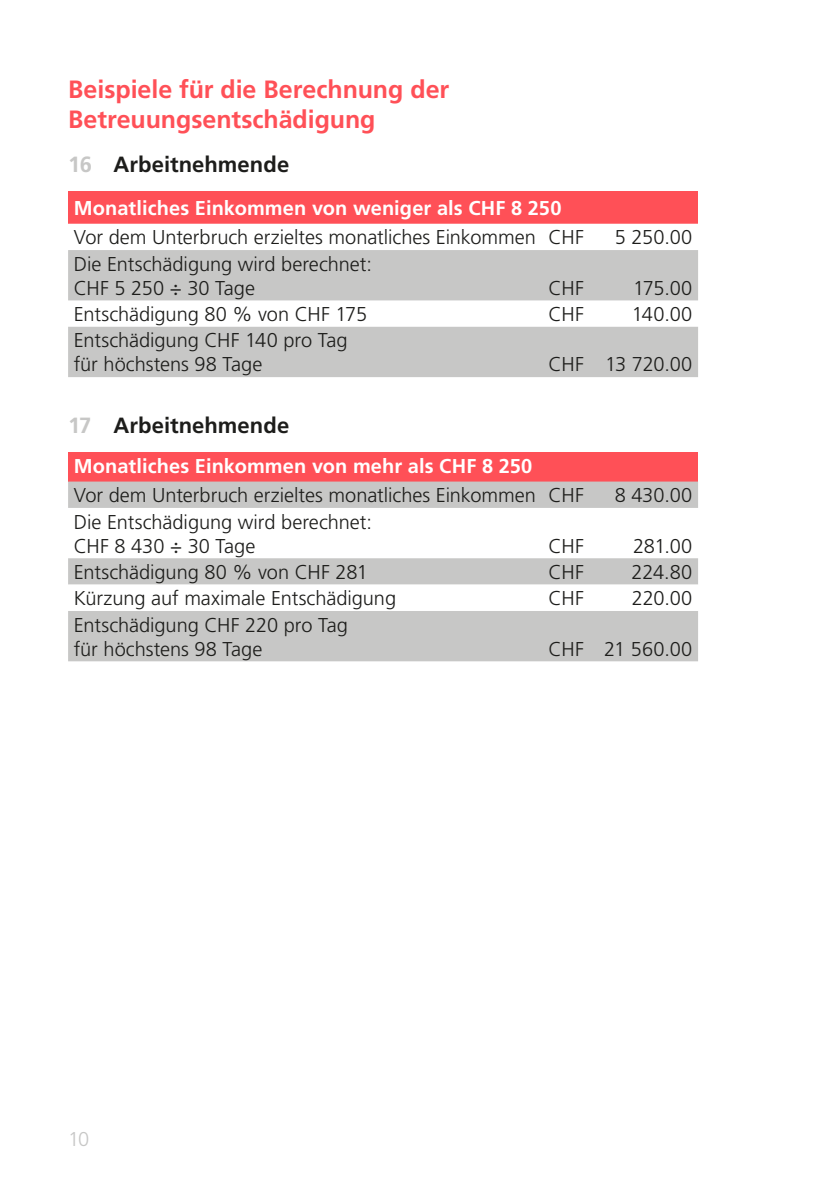
<style>
.page{position:relative;width:840px;height:1191px;background:#fff}
.page>*{position:absolute;margin:0;border:0;box-sizing:border-box;transform-origin:0 0}
.Texttitel{font:700 25px/30px "Frutiger LT Std";letter-spacing:-.005em;color:#ff5057}
.t1{font:700 22px "Frutiger LT Std";letter-spacing:.005em;color:#1d1d1b}
.Grundtext{font:300 20px/24px "Frutiger LT Std";letter-spacing:-.005em;color:#1d1d1b}
.Tabellen_Text_Weiss{font:700 20px "Frutiger LT Std";letter-spacing:.005em;color:#fff}
.t2{font:300 20px "Frutiger LT Std";color:#c7c7c6}
.s1{color:#c7c7c6}
</style>
<div class="page">
<div style="left:68px;top:192px;width:629px;height:32px;background:#ff5057"></div>
<svg style="left:68px;top:250px;width:629px;height:127px;fill:#c7c7c6"></svg>
<div style="left:68px;top:452px;width:629px;height:29px;background:#ff5057"></div>
<svg style="left:68px;top:481px;width:629px;height:180px;fill:#c7c7c6"></svg>
<svg style="left:68px;top:584px;width:629px;height:27px"></svg>
<p class="Texttitel" style="left:68px;top:74px;width:382px">Beispiele für die Berechnung der<br>Betreuungsentschädigung</p>
<p class="t1" style="left:68px;top:152px;width:222px"><span class="s1">16</span> Arbeitnehmende</p>
<p class="Tabellen_Text_Weiss" style="left:74px;top:196px;width:489px">Monatliches Einkommen von weniger als CHF 8 250</p>
<p class="Grundtext" style="left:74px;top:226px;width:463px">Vor dem Unterbruch erzieltes monatliches Einkommen</p>
<p class="Grundtext" style="left:548px;top:226px;width:37px">CHF</p>
<p class="Grundtext" style="left:614px;top:226px;width:79px">5 250.00</p>
<p class="Grundtext" style="left:74px;top:252px;width:299px">Die Entschädigung wird berechnet:<br>CHF 5 250 ÷ 30 Tage</p>
<p class="Grundtext" style="left:548px;top:276px;width:37px">CHF</p>
<p class="Grundtext" style="left:632px;top:276px;width:61px">175.00</p>
<p class="Grundtext" style="left:74px;top:302px;width:295px">Entschädigung 80 % von CHF 175</p>
<p class="Grundtext" style="left:548px;top:302px;width:37px">CHF</p>
<p class="Grundtext" style="left:631px;top:302px;width:62px">140.00</p>
<p class="Grundtext" style="left:74px;top:329px;width:275px">Entschädigung CHF 140 pro Tag für höchstens 98 Tage</p>
<p class="Grundtext" style="left:548px;top:353px;width:37px">CHF</p>
<p class="Grundtext" style="left:605px;top:353px;width:89px">13 720.00</p>
<p class="t1" style="left:68px;top:412px;width:222px"><span class="s1">17</span> Arbeitnehmende</p>
<p class="Tabellen_Text_Weiss" style="left:74px;top:454px;width:460px">Monatliches Einkommen von mehr als CHF 8 250</p>
<p class="Grundtext" style="left:74px;top:483px;width:463px">Vor dem Unterbruch erzieltes monatliches Einkommen</p>
<p class="Grundtext" style="left:548px;top:483px;width:37px">CHF</p>
<p class="Grundtext" style="left:614px;top:483px;width:79px">8 430.00</p>
<p class="Grundtext" style="left:74px;top:510px;width:299px">Die Entschädigung wird berechnet:<br>CHF 8 430 ÷ 30 Tage</p>
<p class="Grundtext" style="left:548px;top:534px;width:37px">CHF</p>
<p class="Grundtext" style="left:633px;top:534px;width:61px">281.00</p>
<p class="Grundtext" style="left:74px;top:560px;width:295px">Entschädigung 80 % von CHF 281</p>
<p class="Grundtext" style="left:548px;top:560px;width:37px">CHF</p>
<p class="Grundtext" style="left:631px;top:560px;width:62px">224.80</p>
<p class="Grundtext" style="left:74px;top:586px;width:323px">Kürzung auf maximale Entschädigung</p>
<p class="Grundtext" style="left:548px;top:586px;width:37px">CHF</p>
<p class="Grundtext" style="left:631px;top:586px;width:62px">220.00</p>
<p class="Grundtext" style="left:74px;top:613px;width:275px">Entschädigung CHF 220 pro Tag für höchstens 98 Tage</p>
<p class="Grundtext" style="left:548px;top:637px;width:37px">CHF</p>
<p class="Grundtext" style="left:603px;top:637px;width:90px">21 560.00</p>
<p class="t2" style="left:68px;top:1127px;width:23px">10</p>
</div>
